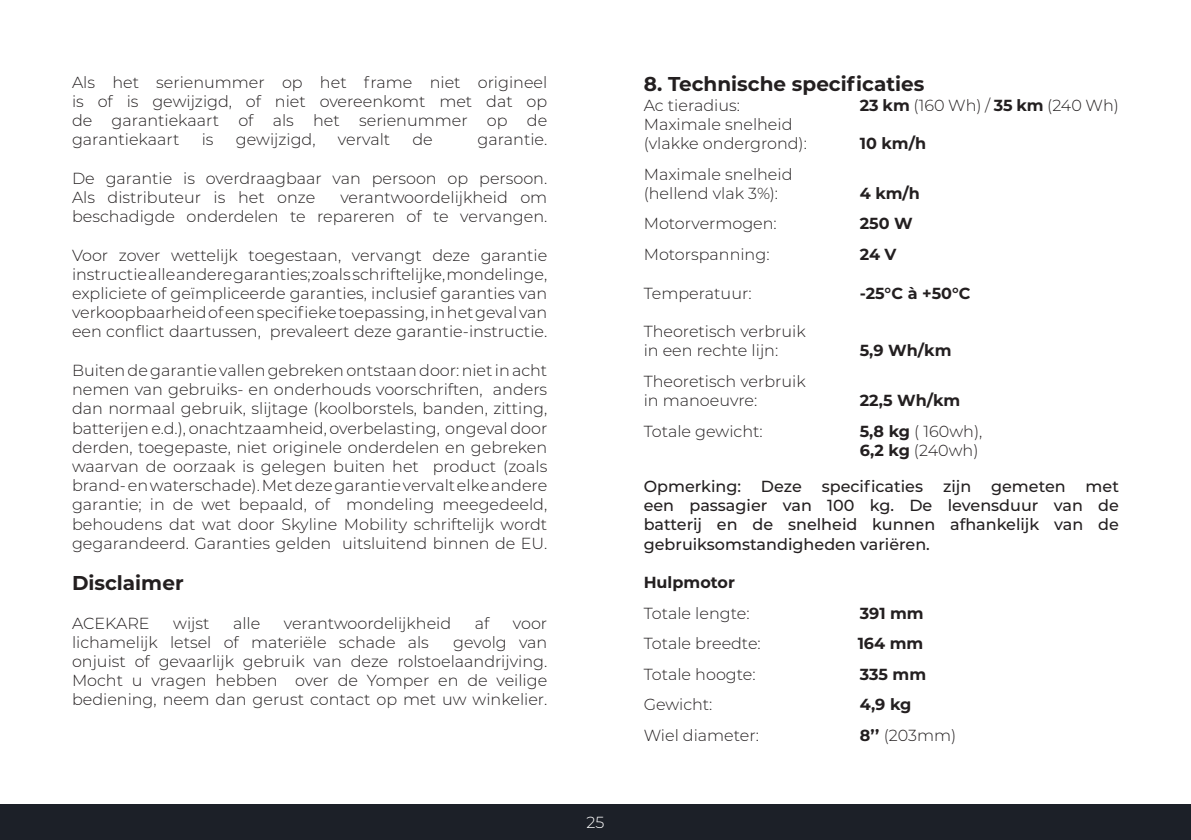
<style>
.page{position:relative;width:1191px;height:840px;background:#fff}
.page>*{position:absolute;margin:0;border:0;box-sizing:border-box;transform-origin:0 0}
.t1{font:700 20px "Montserrat";color:#231f20}
.t2{font:300 16px/19.2px "Montserrat";color:#231f20;text-align:justify}
.t3{font:500 16px/19.2px "Montserrat";color:#231f20;text-align:justify}
.t4{font:700 16px "Montserrat";color:#231f20}
.t5{font:300 16px "Montserrat";color:#fff}
.s1{font-weight:700}
</style>
<div class="page">
<div style="left:0;top:803px;width:1191px;height:36px;background:#1c2028"></div>
<p class="t2" style="left:72px;top:72px;width:477px">Als het serienummer op het frame niet origineel is of is gewijzigd, of niet overeenkomt met dat op de garantiekaart of als het serienummer op de garantiekaart</p>
<p class="t2" style="left:202px;top:129px;width:13px">is</p>
<p class="t2" style="left:236px;top:129px;width:81px">gewijzigd,</p>
<p class="t2" style="left:338px;top:129px;width:54px">vervalt</p>
<p class="t2" style="left:412px;top:129px;width:22px">de</p>
<p class="t2" style="left:477px;top:129px;width:71px">garantie.</p>
<p class="t2" style="left:72px;top:168px;width:477px">De garantie is overdraagbaar van persoon op persoon.<br>Als distributeur is het onze</p>
<p class="t2" style="left:72px;top:187px;width:477px;text-align:right">verantwoordelijkheid om<br>beschadigde onderdelen te repareren of te vervangen.</p>
<p class="t2" style="left:72px;top:245px;width:477px">Voor zover wettelijk toegestaan, vervangt deze garantie instructie alle andere garanties; zoals schriftelijke, mondelinge, expliciete of geïmpliceerde garanties, inclusief garanties van verkoopbaarheid of een specifieke toepassing, in het geval van een conflict daartussen, prevaleert deze garantie-instructie.</p>
<p class="t2" style="left:72px;top:360px;width:477px">Buiten de garantie vallen gebreken ontstaan door: niet in acht nemen van gebruiks- en onderhouds voorschriften, anders dan normaal gebruik, slijtage (koolborstels, banden, zitting, batterijen e.d.), onachtzaamheid, overbelasting, ongeval door derden, toegepaste, niet originele onderdelen en gebreken waarvan de oorzaak is gelegen buiten het product (zoals brand- en waterschade). Met deze garantie vervalt elke andere garantie; in de wet bepaald, of mondeling meegedeeld, behoudens dat wat door Skyline Mobility schriftelijk wordt gegarandeerd. Garanties gelden uitsluitend binnen de EU.</p>
<p class="t1" style="left:72px;top:568px;width:113px">Disclaimer</p>
<p class="t2" style="left:72px;top:612px;width:79px">ACEKARE</p>
<p class="t2" style="left:173px;top:612px;width:38px">wijst</p>
<p class="t2" style="left:233px;top:612px;width:29px">alle</p>
<p class="t2" style="left:284px;top:612px;width:169px">verantwoordelijkheid</p>
<p class="t2" style="left:475px;top:612px;width:16px">af</p>
<p class="t2" style="left:513px;top:612px;width:36px">voor</p>
<p class="t2" style="left:72px;top:631px;width:358px">lichamelijk letsel of materiële schade als</p>
<p class="t2" style="left:72px;top:631px;width:477px;text-indent:381px">gevolg van onjuist of gevaarlijk gebruik van deze rolstoelaandrijving.<br>Mocht u vragen hebben over de Yomper en de veilige bediening, neem dan gerust contact op met uw winkelier.</p>
<p class="t5" style="left:586px;top:810px;width:19px">25</p>
<p class="t1" style="left:643px;top:70px;width:282px">8. Technische specificaties</p>
<p class="t2" style="left:643px;top:95px;width:98px">Ac tieradius:</p>
<p class="t2" style="left:859px;top:95px;width:261px"><span class="s1">23 km</span> (160 Wh) / <span class="s1">35 km</span> (240 Wh)</p>
<p class="t2" style="left:643px;top:114px;width:150px">Maximale snelheid</p>
<p class="t2" style="left:643px;top:133px;width:165px">(vlakke ondergrond):</p>
<p class="t4" style="left:859px;top:132px;width:68px">10 km/h</p>
<p class="t2" style="left:643px;top:164px;width:150px">Maximale snelheid</p>
<p class="t2" style="left:643px;top:183px;width:136px">(hellend vlak 3%):</p>
<p class="t4" style="left:859px;top:181px;width:62px">4 km/h</p>
<p class="t2" style="left:643px;top:213px;width:135px">Motorvermogen:</p>
<p class="t4" style="left:859px;top:212px;width:54px">250 W</p>
<p class="t2" style="left:643px;top:244px;width:127px">Motorspanning:</p>
<p class="t4" style="left:859px;top:243px;width:38px">24 V</p>
<p class="t2" style="left:643px;top:282px;width:109px">Temperatuur:</p>
<p class="t4" style="left:859px;top:281px;width:112px">-25°C à +50°C</p>
<p class="t2" style="left:643px;top:321px;width:164px">Theoretisch verbruik</p>
<p class="t2" style="left:643px;top:340px;width:136px">in een rechte lijn:</p>
<p class="t4" style="left:859px;top:339px;width:93px">5,9 Wh/km</p>
<p class="t2" style="left:643px;top:371px;width:164px">Theoretisch verbruik in manoeuvre:</p>
<p class="t4" style="left:859px;top:388px;width:102px">22,5 Wh/km</p>
<p class="t2" style="left:643px;top:420px;width:120px">Totale gewicht:</p>
<p class="t2" style="left:859px;top:420px;width:124px"><span class="s1">5,8 kg</span> ( 160wh),</p>
<p class="t2" style="left:859px;top:439px;width:120px"><span class="s1">6,2 kg</span> (240wh)</p>
<p class="t3" style="left:643px;top:476px;width:477px">Opmerking: Deze specificaties zijn gemeten met een passagier van 100 kg. De levensduur van de batterij en de snelheid kunnen afhankelijk van de gebruiksomstandigheden variëren.</p>
<p class="t4" style="left:643px;top:570px;width:93px">Hulpmotor</p>
<p class="t2" style="left:643px;top:602px;width:107px">Totale lengte:</p>
<p class="t4" style="left:859px;top:601px;width:65px">391 mm</p>
<p class="t2" style="left:643px;top:633px;width:119px">Totale breedte:</p>
<p class="t4" style="left:857px;top:631px;width:67px">164 mm</p>
<p class="t2" style="left:643px;top:663px;width:113px">Totale hoogte:</p>
<p class="t4" style="left:859px;top:662px;width:68px">335 mm</p>
<p class="t2" style="left:643px;top:694px;width:70px">Gewicht:</p>
<p class="t4" style="left:859px;top:692px;width:53px">4,9 kg</p>
<p class="t2" style="left:643px;top:724px;width:117px">Wiel diameter:</p>
<p class="t2" style="left:859px;top:724px;width:98px"><span class="s1">8’’</span> (203mm)</p>
</div>
